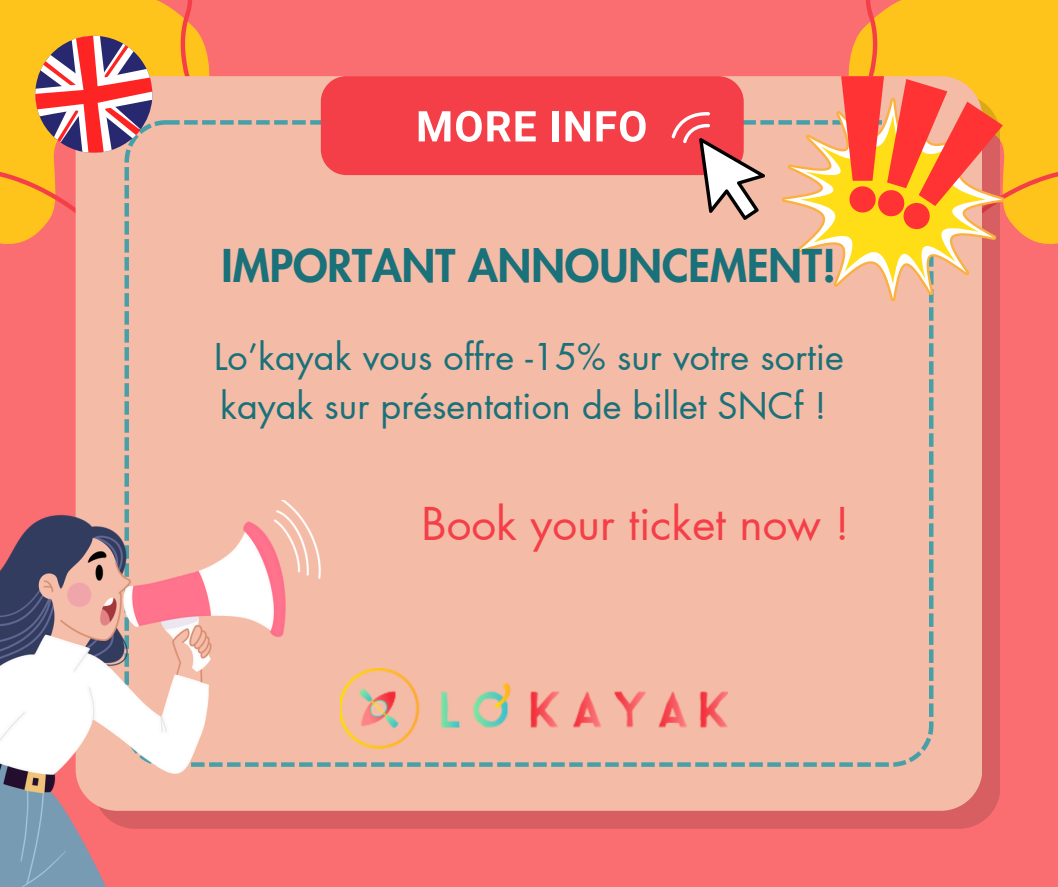
<style>
.page{position:relative;width:1058px;height:887px;background:#fff}
.page>*{position:absolute;margin:0;border:0;box-sizing:border-box;transform-origin:0 0}
.t1{font:800 44.1px "Futura LT Pro";color:#1a7179}
.t2{font:44.1px "Futura LT Pro";color:#f43f49}
.t3{font:36px/49.5px "Futura LT Pro";color:#1a7179}
</style>
<div class="page">
<div style="left:0;top:0;width:1058px;height:886px;background:#fa6d71"></div>
<svg style="left:0;top:70px;width:210px;height:196px"></svg>
<svg style="left:0;top:0;width:209px;height:236px;background:#fdb725"></svg>
<svg style="left:848px;top:0;width:210px;height:236px;background:#fdbb22"></svg>
<div style="left:321px;top:301px;width:679px;height:527px;background:#d75e61"></div>
<div style="left:76px;top:76px;width:906px;height:734px;background:#f4bba6"></div>
<div style="left:124px;top:120px;width:809px;height:646px;background:#f4bba6"></div>
<img style="left:340px;top:668px;width:387px;height:80px">
<img style="left:0;top:500px;width:321px;height:386px">
<div style="left:321px;top:76px;width:422px;height:99px;background:#f43f49;border-radius:25px"></div>
<svg style="left:419px;top:111px;width:31px;height:30px"></svg>
<svg style="left:456px;top:111px;width:79px;height:31px"></svg>
<div style="left:552px;top:111px;width:6px;height:30px;background:#fff"></div>
<svg style="left:565px;top:111px;width:25px;height:30px"></svg>
<svg style="left:596px;top:111px;width:49px;height:31px"></svg>
<svg style="left:671px;top:111px;width:94px;height:109px"></svg>
<svg style="left:781px;top:98px;width:223px;height:203px"></svg>
<svg style="left:784px;top:100px;width:218px;height:199px;background:#f1b79f"></svg>
<svg style="left:800px;top:76px;width:202px;height:208px;background:#f89d63"></svg>
<svg style="left:35px;top:36px;width:135px;height:180px;background:#dc967d"></svg>
<p class="t1" style="left:222px;top:246px;width:616px">IMPORTANT ANNOUNCEMENT!</p>
<p class="t3" style="left:214px;top:333px;width:631px">Lo’kayak vous offre -15% sur votre sortie kayak sur présentation de billet SNCf !</p>
<h1 class="t2" style="left:421px;top:503px;width:429px">Book your ticket now !</h1>
</div>
